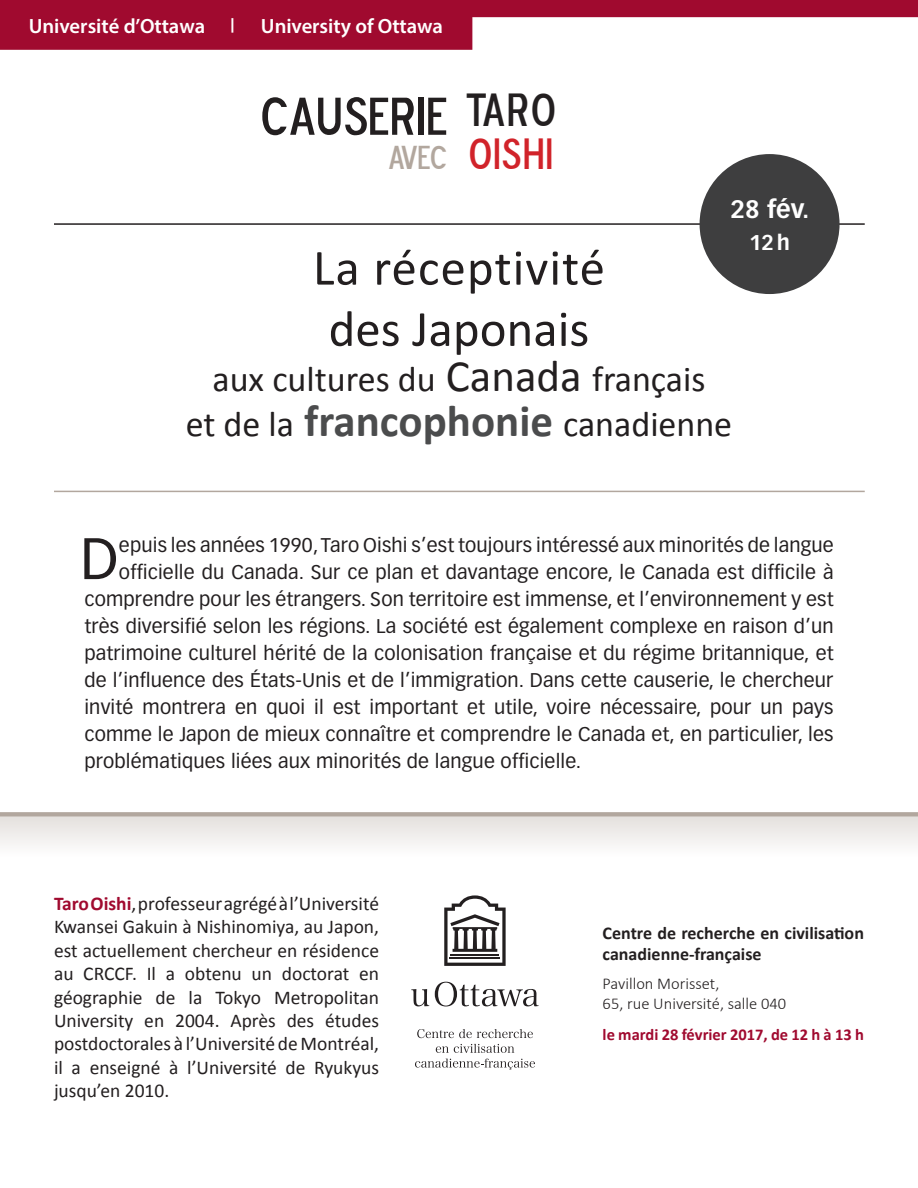
<style>
.page{position:relative;width:918px;height:1188px;background:#fff}
.page>*{position:absolute;margin:0;border:0;box-sizing:border-box;transform-origin:0 0}
.t1{font:57.45px "Vectora LT Std";color:#231f20}
.t2{font:54px "Blue Highway D Type";color:#231f20}
.t3{font:51px/61.2px "Calibri";letter-spacing:.005em;color:#231f20;text-align:center}
.t4{font:46.2px "Blue Highway D Type";color:#231f20}
.t5{font:43.5px "Blue Highway D Type";color:#d1232a}
.t6{font:36px "Calibri";color:#231f20}
.t7{font:33px "Blue Highway D Type";color:#b2a79e}
.t8{font:700 24.6px "Vectora LT Std";color:#fff}
.t9{font:700 21px "Vectora LT Std";color:#fff}
.t10{font:600 20.7px "Myriad Pro";color:#fff}
.t11{font:19.5px "Vectora LT Std";letter-spacing:.01em;color:#231f20}
.t12{font:19.5px/23.4px "Calibri";color:#231f20;text-align:justify}
.t13{font:700 18px/21.6px "Calibri";color:#231f20}
.t14{font:300 16.5px/19.8px "Calibri";color:#231f20}
.t15{font:700 16.5px "Calibri";color:#a00a2f}
.s1{font-size:45px}
.s2{font-weight:700;font-size:45px;color:#4b4c4d}
.s3{font-weight:700;color:#a00a2f}
</style>
<div class="page">
<div style="left:0;top:817px;width:918px;height:78px;background:linear-gradient(to bottom,#ebe8e6,#fff)"></div>
<hr style="left:54px;top:223px;width:811px;height:2px;background:#231f20">
<hr style="left:54px;top:491px;width:811px;height:1px;background:#b2a79e">
<div style="left:0;top:812px;width:918px;height:5px;background:#b2a79e"></div>
<svg style="left:417px;top:1029px;width:116px;height:9px"></svg>
<svg style="left:436px;top:1044px;width:78px;height:9px"></svg>
<svg style="left:415px;top:1059px;width:120px;height:11px"></svg>
<svg style="left:411px;top:989px;width:18px;height:17px"></svg>
<svg style="left:435px;top:982px;width:104px;height:24px"></svg>
<svg style="left:444px;top:895px;width:62px;height:71px"></svg>
<div style="left:700px;top:154px;width:140px;height:140px;background:#3e3e3f;border-radius:50%"></div>
<svg style="left:0;top:0;width:918px;height:50px;fill:#a00a2f"></svg>
<p class="t10" style="left:29px;top:13px;width:416px">Université d’Ottawa <sup>|</sup> University of Ottawa</p>
<p class="t2" style="left:261px;top:82px;width:187px">CAUSERIE</p>
<p class="t7" style="left:387px;top:136px;width:61px">AVEC</p>
<p class="t4" style="left:466px;top:80px;width:91px">TARO</p>
<p class="t5" style="left:468px;top:126px;width:86px">OISHI</p>
<p class="t8" style="left:731px;top:194px;width:80px">28 fév.</p>
<p class="t9" style="left:749px;top:229px;width:42px">12h</p>
<p class="t3" style="left:313px;top:237px;width:294px">La réceptivité des Japonais</p>
<p class="t6" style="left:212px;top:357px;width:495px">aux cultures du <span class="s1">Canada</span> français</p>
<p class="t6" style="left:186px;top:402px;width:548px">et de la <span class="s2">francophonie</span> canadienne</p>
<p class="t1" style="left:80px;top:525px;width:40px">D</p>
<p class="t11" style="left:119px;top:534px;width:716px">epuis les années 1990, Taro Oishi s’est toujours intéressé aux minorités de langue</p>
<p class="t11" style="left:119px;top:561px;width:716px">officielle du Canada. Sur ce plan et davantage encore, le Canada est difficile à</p>
<p class="t11" style="left:84px;top:588px;width:751px">comprendre pour les étrangers. Son territoire est immense, et l’environnement y est</p>
<p class="t11" style="left:84px;top:615px;width:751px">très diversifié selon les régions. La société est également complexe en raison d’un</p>
<p class="t11" style="left:84px;top:642px;width:751px">patrimoine culturel hérité de la colonisation française et du régime britannique, et</p>
<p class="t11" style="left:84px;top:669px;width:751px">de l’influence des États-Unis et de l’immigration. Dans cette causerie, le chercheur</p>
<p class="t11" style="left:84px;top:696px;width:751px">invité montrera en quoi il est important et utile, voire nécessaire, pour un pays</p>
<p class="t11" style="left:84px;top:723px;width:751px">comme le Japon de mieux connaître et comprendre le Canada et, en particulier, les</p>
<p class="t11" style="left:84px;top:750px;width:498px">problématiques liées aux minorités de langue officielle.</p>
<p class="t12" style="left:54px;top:892px;width:327px"><span class="s3">Taro Oishi</span>, professeur agrégé à l’Université Kwansei Gakuin à Nishinomiya, au Japon, est actuellement chercheur en résidence au CRCCF. Il a obtenu un doctorat en géographie de la Tokyo Metropolitan University en 2004. Après des études postdoctorales à l’Université de Montréal, il a enseigné à l’Université de Ryukyus jusqu’en 2010.</p>
<p class="t13" style="left:603px;top:922px;width:263px">Centre de recherche en civilisation canadienne-française</p>
<p class="t14" style="left:603px;top:974px;width:185px">Pavillon Morisset,<br>65, rue Université, salle 040</p>
<p class="t15" style="left:603px;top:1024px;width:263px">le mardi 28 février 2017, de 12 h à 13 h</p>
</div>
